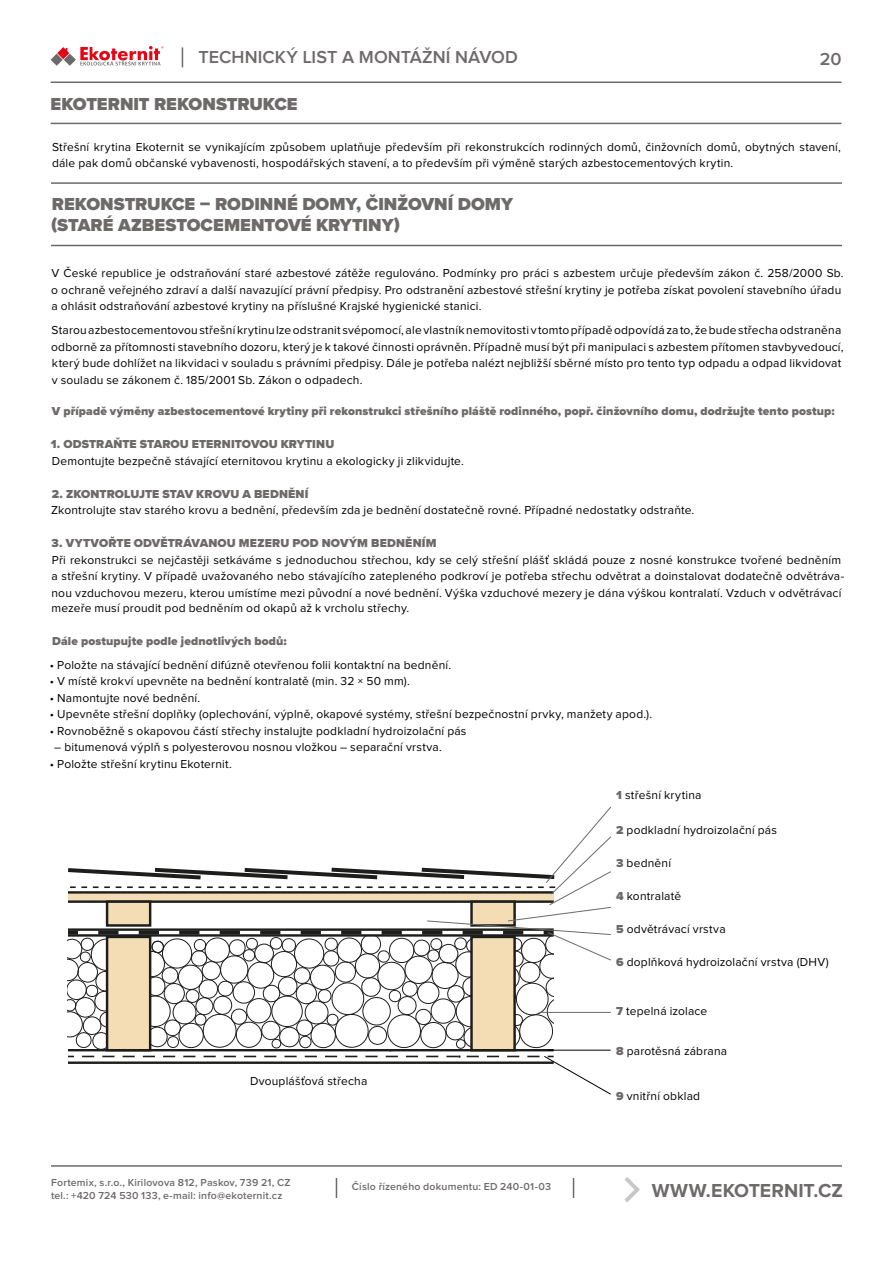
<style>
.page{position:relative;width:893px;height:1263px;background:#fff}
.page>*{position:absolute;margin:0;border:0;box-sizing:border-box;transform-origin:0 0}
.t1{font:700 19.5px "Proxima Nova";letter-spacing:.005em;color:#6e6a6a}
.t2{font:900 18px/21.6px "Proxima Nova";color:#6e6a6a}
.t3{font:600 18px "Proxima Nova";letter-spacing:.005em;color:#6e6a6a}
.t4{font:12px/16.5px "Proxima Nova";letter-spacing:.015em;color:#000}
.t5{font:900 12px "Proxima Nova";letter-spacing:.01em;color:#6e6a6a}
.t6{font:600 10.5px/12.8px "Proxima Nova";letter-spacing:.02em;color:#6e6a6a}
.s1{font-weight:900;color:#6e6a6a}
</style>
<div class="page">
<svg style="left:336px;top:1178px;width:1px;height:20px"></svg>
<svg style="left:573px;top:1178px;width:1px;height:20px"></svg>
<svg style="left:624px;top:1177px;width:16px;height:25px"></svg>
<hr style="left:51px;top:1165px;width:791px;height:2px;background:#6e6a6a">
<hr style="left:51px;top:123px;width:790px;height:1px;background:#6e6a6a">
<hr style="left:51px;top:82px;width:790px;height:1px;background:#6e6a6a">
<img style="left:87px;top:61px;width:74px;height:5px">
<img style="left:80px;top:46px;width:80px;height:14px">
<svg style="left:51px;top:47px;width:25px;height:19px"></svg>
<svg style="left:182px;top:47px;width:1px;height:20px"></svg>
<hr style="left:51px;top:245px;width:791px;height:1px;background:#6e6a6a">
<hr style="left:51px;top:182px;width:791px;height:2px;background:#6e6a6a">
<svg style="left:67px;top:806px;width:544px;height:289px"></svg>
<hr style="left:539px;top:1012px;width:72px;height:1px;background:#6c6a68">
<h2 class="t3" style="left:199px;top:49px;width:321px">TECHNICKÝ LIST A MONTÁŽNÍ NÁVOD</h2>
<h2 class="t3" style="left:820px;top:51px;width:23px">20</h2>
<h2 class="t2" style="left:51px;top:93px;width:248px">EKOTERNIT REKONSTRUKCE</h2>
<p class="t4" style="left:52px;top:139px;width:790px">Střešní krytina Ekoternit se vynikajícím způsobem uplatňuje především při rekonstrukcích rodinných domů, činžovních domů, obytných stavení, dále pak domů občanské vybavenosti, hospodářských stavení, a to především při výměně starých azbestocementových krytin.</p>
<h2 class="t2" style="left:51px;top:193px;width:463px">REKONSTRUKCE – RODINNÉ DOMY, ČINŽOVNÍ DOMY (STARÉ AZBESTOCEMENTOVÉ KRYTINY)</h2>
<p class="t4" style="left:51px;top:265px;width:794px">V České republice je odstraňování staré azbestové zátěže regulováno. Podmínky pro práci s azbestem určuje především zákon č. 258/2000 Sb. o ochraně veřejného zdraví a další navazující právní předpisy. Pro odstranění azbestové střešní krytiny je potřeba získat povolení stavebního úřadu a ohlásit odstraňování azbestové krytiny na příslušné Krajské hygienické stanici.</p>
<p class="t4" style="left:51px;top:322px;width:794px">Starou azbestocementovou střešní krytinu lze odstranit svépomocí, ale vlastník nemovitosti v tomto případě odpovídá za to, že bude střecha odstraněna odborně za přítomnosti stavebního dozoru, který je k takové činnosti oprávněn. Případně musí být při manipulaci s azbestem přítomen stavbyvedoucí, který bude dohlížet na likvidaci v souladu s právními předpisy. Dále je potřeba nalézt nejbližší sběrné místo pro tento typ odpadu a odpad likvidovat v souladu se zákonem č. 185/2001 Sb. Zákon o odpadech.</p>
<p class="t5" style="left:52px;top:402px;width:784px">V případě výměny azbestocementové krytiny při rekonstrukci střešního pláště rodinného, popř. činžovního domu, dodržujte tento postup:</p>
<p class="t5" style="left:51px;top:435px;width:285px">1. ODSTRAŇTE STAROU ETERNITOVOU KRYTINU</p>
<p class="t4" style="left:52px;top:453px;width:413px">Demontujte bezpečně stávající eternitovou krytinu a ekologicky ji zlikvidujte.</p>
<p class="t5" style="left:52px;top:485px;width:258px">2. ZKONTROLUJTE STAV KROVU A BEDNĚNÍ</p>
<p class="t4" style="left:51px;top:502px;width:645px">Zkontrolujte stav starého krovu a bednění, především zda je bednění dostatečně rovné. Případné nedostatky odstraňte.</p>
<p class="t5" style="left:52px;top:534px;width:386px">3. VYTVOŘTE ODVĚTRÁVANOU MEZERU POD NOVÝM BEDNĚNÍM</p>
<p class="t4" style="left:51px;top:552px;width:794px">Při rekonstrukci se nejčastěji setkáváme s jednoduchou střechou, kdy se celý střešní plášť skládá pouze z nosné konstrukce tvořené bedněním a střešní krytiny. V případě uvažovaného nebo stávajícího zatepleného podkroví je potřeba střechu odvětrat a doinstalovat dodatečně odvětráva&shy;nou vzduchovou mezeru, kterou umístíme mezi původní a nové bednění. Výška vzduchové mezery je dána výškou kontralatí. Vzduch v odvětrávací</p>
<p class="t4" style="left:52px;top:600px;width:359px">mezeře musí proudit pod bedněním od okapů až k vrcholu střechy.</p>
<p class="t5" style="left:52px;top:632px;width:236px">Dále postupujte podle jednotlivých bodů:</p>
<p class="t4" style="left:50px;top:657px;width:403px">• Položte na stávající bednění difúzně otevřenou folii kontaktní na bednění.</p>
<p class="t4" style="left:50px;top:673px;width:361px">• V místě krokví upevněte na bednění kontralatě (min. 32 × 50 mm).</p>
<p class="t4" style="left:50px;top:690px;width:152px">• Namontujte nové bednění.</p>
<p class="t4" style="left:50px;top:706px;width:604px">• Upevněte střešní doplňky (oplechování, výplně, okapové systémy, střešní bezpečnostní prvky, manžety apod.).</p>
<p class="t4" style="left:50px;top:723px;width:418px">• Rovnoběžně s okapovou částí střechy instalujte podkladní hydroizolační pás</p>
<p class="t4" style="left:54px;top:739px;width:389px">– bitumenová výplň s polyesterovou nosnou vložkou – separační vrstva.</p>
<p class="t4" style="left:50px;top:756px;width:184px">• Položte střešní krytinu Ekoternit.</p>
<p class="t4" style="left:250px;top:1073px;width:119px">Dvouplášťová střecha</p>
<p class="t4" style="left:616px;top:788px;width:87px"><span class="s1">1</span> střešní krytina</p>
<p class="t4" style="left:616px;top:822px;width:162px"><span class="s1">2</span> podkladní hydroizolační pás</p>
<p class="t4" style="left:616px;top:855px;width:56px"><span class="s1">3</span> bednění</p>
<p class="t4" style="left:616px;top:888px;width:66px"><span class="s1">4</span> kontralatě</p>
<p class="t4" style="left:616px;top:921px;width:111px"><span class="s1">5</span> odvětrávací vrstva</p>
<p class="t4" style="left:616px;top:954px;width:214px"><span class="s1">6</span> doplňková hydroizolační vrstva (DHV)</p>
<p class="t4" style="left:616px;top:1004px;width:93px"><span class="s1">7</span> tepelná izolace</p>
<p class="t4" style="left:616px;top:1043px;width:113px"><span class="s1">8</span> parotěsná zábrana</p>
<p class="t4" style="left:616px;top:1088px;width:85px"><span class="s1">9</span> vnitřní obklad</p>
<p class="t6" style="left:51px;top:1177px;width:241px">Fortemix, s.r.o., Kirilovova 812, Paskov, 739 21, CZ tel.: +420 724 530 133, e-mail: info@ekoternit.cz</p>
<p class="t6" style="left:352px;top:1181px;width:201px">Číslo řízeného dokumentu: ED 240-01-03</p>
<h1 class="t1" style="left:652px;top:1181px;width:193px">WWW.EKOTERNIT.CZ</h1>
</div>
